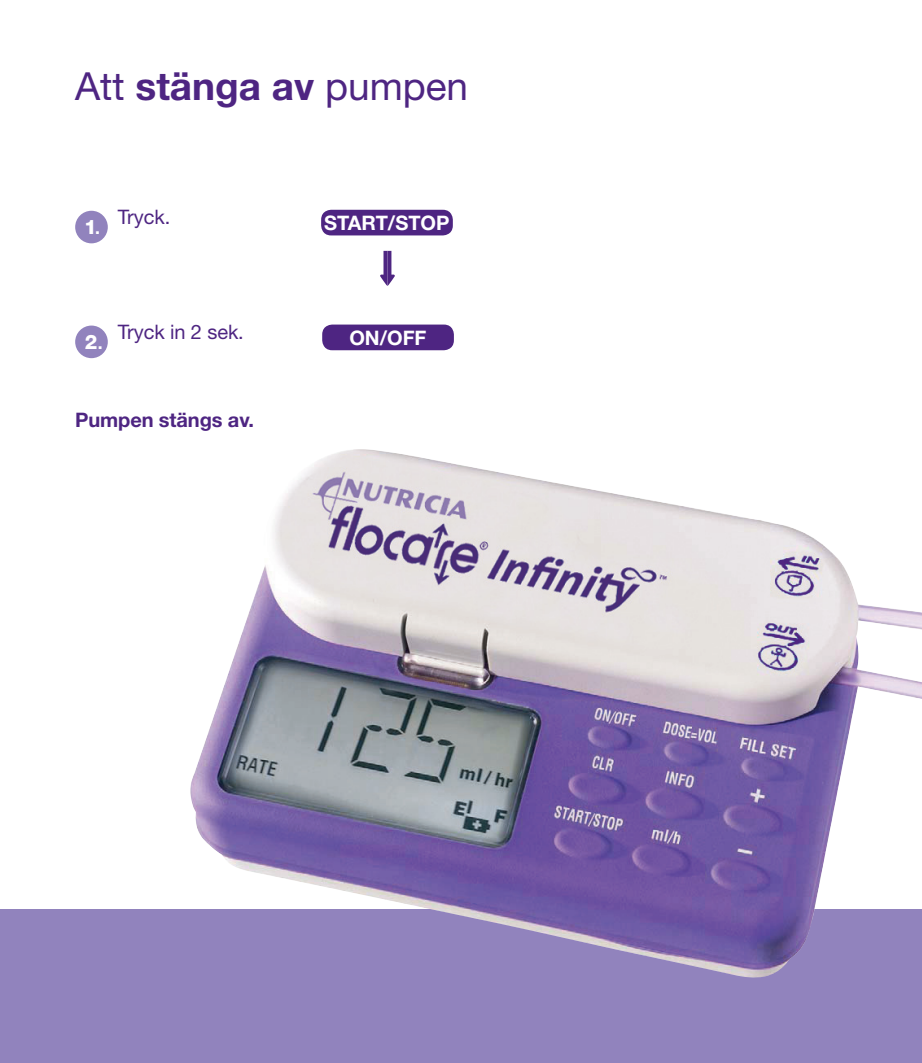
<style>
.page{position:relative;width:922px;height:1063px;background:#fff}
.page>*{position:absolute;margin:0;border:0;box-sizing:border-box;transform-origin:0 0}
.t1{font:38.75px "Helvetica Neue LT Std";color:#4e2582}
.t2{font:20px "Helvetica Neue LT Std";letter-spacing:-.005em;color:#4e2582}
.t3{font:700 20px "Helvetica Neue LT Std";color:#fff}
.t4{font:700 20px "Helvetica Neue LT Std";letter-spacing:-.005em;color:#4e2582}
.t5{font:800 20px "Helvetica Neue LT Std";color:#fff}
.s1{font-weight:700}
.s2{font-weight:500}
</style>
<div class="page">
<div style="left:322px;top:325px;width:132px;height:25px;background:#4e2582;border-radius:10px"></div>
<svg style="left:380px;top:251px;width:15px;height:35px"></svg>
<div style="left:321px;top:210px;width:131px;height:25px;background:#4e2582;border-radius:10px"></div>
<div style="left:75px;top:211px;width:33px;height:32px;background:#9183bd;border-radius:50%"></div>
<div style="left:75px;top:326px;width:33px;height:32px;background:#9183bd;border-radius:50%"></div>
<div style="left:0;top:909px;width:921px;height:154px;background:#9183bd"></div>
<img style="left:190px;top:449px;width:731px;height:529px">
<h1 class="t1" style="left:75px;top:63px;width:394px">Att <span class="s1">stänga av</span> pumpen</h1>
<p class="t5" style="left:84px;top:215px;width:18px">1<span class="s2">.</span></p>
<p class="t2" style="left:118px;top:205px;width:54px">Tryck.</p>
<p class="t3" style="left:324px;top:211px;width:127px">START/STOP</p>
<p class="t5" style="left:85px;top:330px;width:20px">2<span class="s2">.</span></p>
<p class="t2" style="left:118px;top:320px;width:128px">Tryck in 2 sek.</p>
<p class="t4" style="left:75px;top:407px;width:180px">Pumpen stängs av.</p>
<p class="t3" style="left:349px;top:326px;width:79px">ON/OFF</p>
</div>
